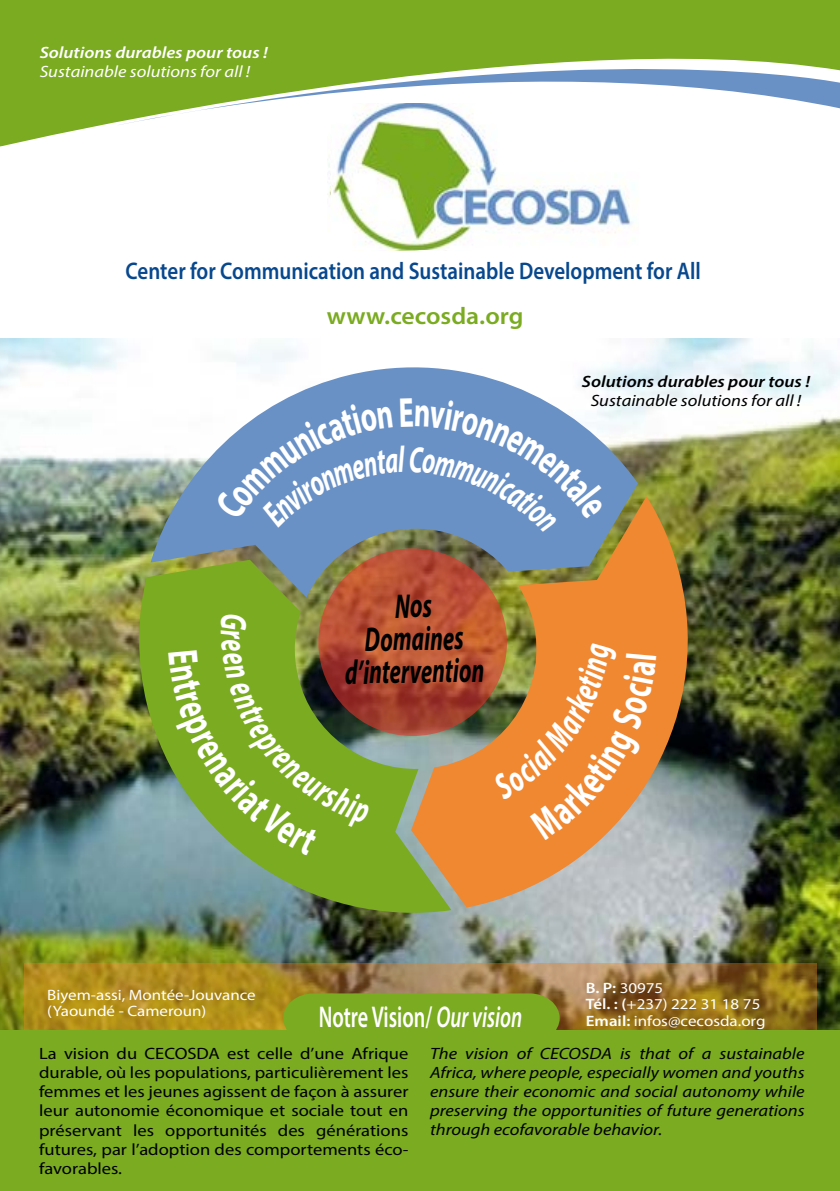
<style>
.page{position:relative;width:840px;height:1191px;background:#fff}
.page>*{position:absolute;margin:0;border:0;box-sizing:border-box;transform-origin:0 0}
.t1{font:italic 700 34.4px/32.6px "Myriad Pro";color:#000;text-align:center;scale:.66 1}
.t2{font:600 30px "Myriad Pro";color:#fff;scale:.67 1}
.t3{font:600 24px "Myriad Pro";color:#07488e;scale:.87 1}
.t4{font:600 24px "Myriad Pro";color:#7aab20;scale:1.06 1}
.t5{font:16.4px/19.2px "Myriad Pro";color:#000;text-align:justify;scale:1.13 1}
.t6{font:italic 16.4px/19.2px "Myriad Pro";color:#000;text-align:justify;scale:1.13 1}
.t7{font:italic 16.4px "Myriad Pro";color:#fff;scale:1.13 1}
.t8{font:italic 600 16.4px "Myriad Pro";color:#fff;scale:1.13 1}
.t9{font:italic 600 16.4px "Myriad Pro";color:#000;scale:1.13 1}
.t10{font:15px/16.4px "Myriad Pro";color:#fff;scale:1.13 1}
.s1{font-weight:600}
.s2{font-style:italic}
</style>
<div class="page">
<img style="left:0;top:338px;width:839px;height:692px">
<svg style="left:0;top:0;width:839px;height:147px;fill:#7aab20"></svg>
<svg style="left:117px;top:31px;width:722px;height:94px;fill:#7aab20"></svg>
<img style="left:327px;top:111px;width:112px;height:139px">
<div style="left:0;top:1030px;width:839px;height:161px;background:#7aab20"></div>
<svg style="left:150px;top:348px;width:487px;height:212px"></svg>
<img style="left:411px;top:496px;width:304px;height:411px">
<img style="left:136px;top:560px;width:315px;height:369px">
<svg style="left:24px;top:963px;width:792px;height:67px;background:#a27e2b"></svg>
<div style="left:283px;top:993px;width:276px;height:37px;background:#7aab20"></div>
<img style="left:331px;top:103px;width:306px;height:146px">
<div style="left:214px;top:398px;width:389px;height:135px;background:#6991c6"></div>
<svg style="left:491px;top:643px;width:165px;height:197px;background:#e18839"></svg>
<svg style="left:168px;top:614px;width:202px;height:242px;background:#7a992c"></svg>
<p class="t8" style="left:40px;top:42px;width:203px">Solutions durables pour tous !</p>
<p class="t7" style="left:40px;top:61px;width:188px">Sustainable solutions for all !</p>
<h3 class="t3" style="left:126px;top:255px;width:662px">Center for Communication and Sustainable Development for All</h3>
<h3 class="t4" style="left:327px;top:301px;width:187px">www.cecosda.org</h3>
<h1 class="t1" style="left:343px;top:589px;width:212px;rotate:-1deg">Nos<br>Domaines d’intervention</h1>
<p class="t9" style="left:581px;top:371px;width:203px">Solutions durables pour tous !</p>
<p class="t6" style="left:590px;top:391px;width:188px">Sustainable solutions for all !</p>
<p class="t10" style="left:585px;top:979px;width:160px"><span class="s1">B. P:</span> 30975<br><span class="s1">Tél. : (</span>+237) 222 31 18 75<br><span class="s1">Email:</span> infos@cecosda.org</p>
<p class="t10" style="left:47px;top:986px;width:186px">Biyem-assi, Montée-Jouvance (Yaoundé - Cameroun)</p>
<p class="t5" style="left:39px;top:1043px;width:328px">La vision du CECOSDA est celle d’une Afrique durable, où les populations, particulièrement les femmes et les jeunes agissent de façon à assurer leur autonomie économique et sociale tout en préservant les opportunités des générations futures, par l’adoption des comportements éco&shy;favorables.</p>
<p class="t6" style="left:430px;top:1043px;width:333px">The vision of CECOSDA is that of a sustainable Africa, where people, especially women and youths ensure their economic and social autonomy while preserving the opportunities of future generations through ecofavorable behavior.</p>
<h2 class="t2" style="left:318px;top:998px;width:305px">Notre Vision/ <span class="s2">Our vision</span></h2>
</div>
